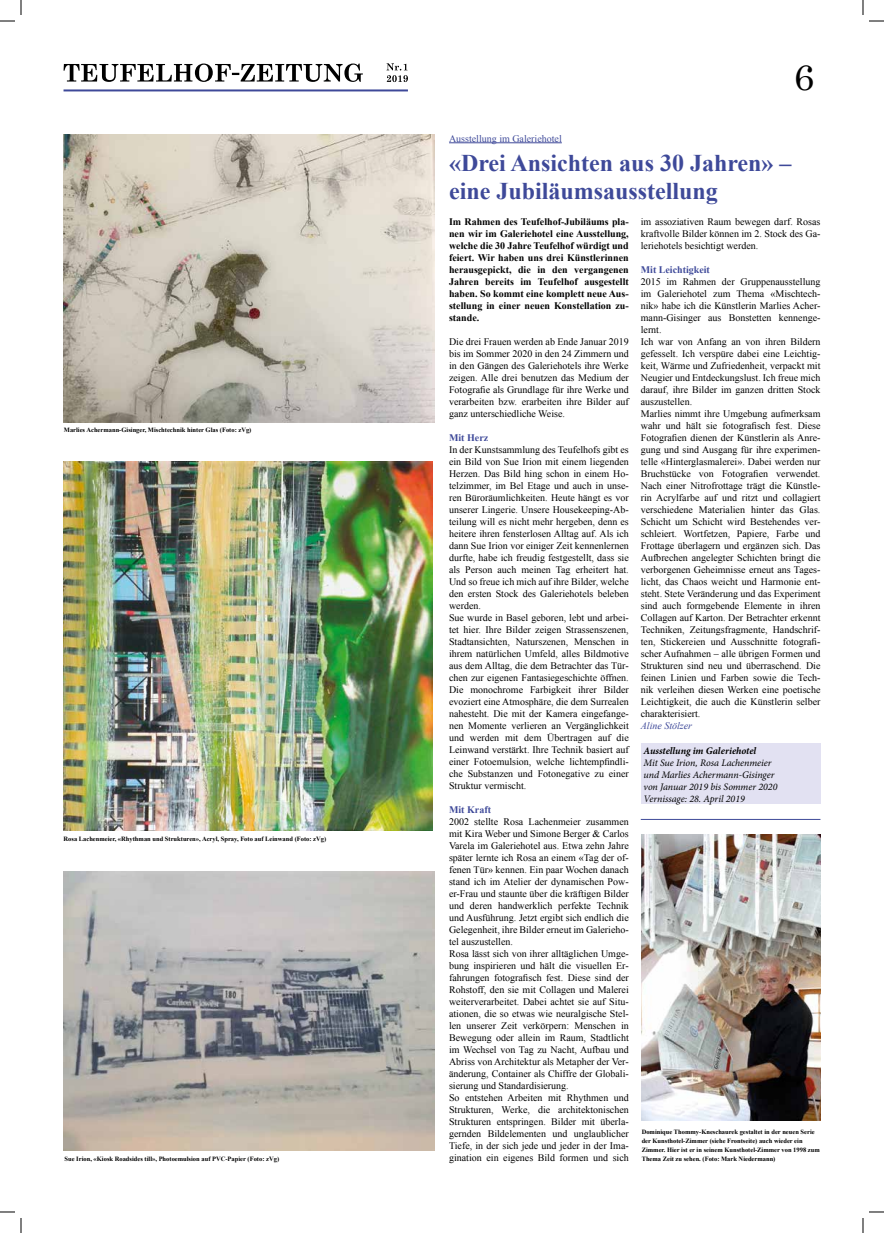
<style>
.page{position:relative;width:884px;height:1233px;background:#fff}
.page>*{position:absolute;margin:0;border:0;box-sizing:border-box;transform-origin:0 0}
.t1{font:36px "Century Schoolbook";color:#000}
.t2{font:700 24px/28.8px "Times New Roman";color:#3e4999}
.t3{font:10px/12px "Times New Roman";color:#000}
.t4{font:700 10px/12px "Times New Roman";color:#000;text-align:justify}
.t5{font:italic 10px/12px "Minion Pro";letter-spacing:-.005em;color:#000}
.t6{font:700 10px "Times New Roman";color:#3e4999}
.t7{font:10px "Times New Roman";color:#3e4999}
.t8{font:italic 700 10px "Minion Pro";letter-spacing:-.005em;color:#000}
.t9{font:italic 10px "Times New Roman";color:#3e4999}
.t10{font:700 6.5px/9px "Times New Roman";color:#000}
</style>
<div class="page">
<hr style="left:64px;top:89px;width:344px;height:2px;background:#3e4999">
<svg style="left:64px;top:64px;width:299px;height:18px"></svg>
<svg style="left:386px;top:63px;width:22px;height:19px"></svg>
<hr style="left:449px;top:142px;width:113px;height:1px;background:#3e4999">
<div style="left:641px;top:743px;width:179px;height:61px;background:#e2e1f2"></div>
<img style="left:64px;top:134px;width:371px;height:288px">
<img style="left:64px;top:461px;width:369px;height:370px">
<img style="left:63px;top:871px;width:372px;height:279px">
<img style="left:642px;top:834px;width:178px;height:286px">
<hr style="left:641px;top:819px;width:179px;height:1px;background:#3e4999">
<svg style="left:0;top:1211px;width:15px;height:1px"></svg>
<svg style="left:869px;top:1211px;width:15px;height:1px"></svg>
<svg style="left:0;top:0;width:22px;height:22px"></svg>
<svg style="left:20px;top:1218px;width:2px;height:15px"></svg>
<svg style="left:862px;top:0;width:22px;height:22px"></svg>
<svg style="left:862px;top:1218px;width:2px;height:15px"></svg>
<p class="t10" style="left:64px;top:425px;width:189px">Marlies Achermann-Gisinger, Mischtechnik hinter Glas (Foto: zVg)</p>
<p class="t10" style="left:64px;top:834px;width:264px">Rosa Lachenmeier, «Rhythman und Strukturen», Acryl, Spray, Foto auf Leinwand (Foto: zVg)</p>
<p class="t10" style="left:65px;top:1154px;width:216px">Sue Irion, «Kiosk Roadsides till», Photoemulsion auf PVC-Papier (Foto: zVg)</p>
<h1 class="t1" style="left:794px;top:47px;width:22px">6</h1>
<p class="t7" style="left:449px;top:131px;width:114px">Ausstellung im Galeriehotel</p>
<h2 class="t2" style="left:449px;top:147px;width:344px">«Drei Ansichten aus 30 Jahren» – eine Jubiläumsausstellung</h2>
<p class="t4" style="left:449px;top:215px;width:181px">Im Rahmen des Teufelhof-Jubiläums pla&shy;nen wir im Galeriehotel eine Ausstellung, welche die 30 Jahre Teufelhof würdigt und feiert. Wir haben uns drei Künstlerinnen herausgepickt, die in den vergangenen Jahren bereits im Teufelhof ausgestellt haben. So kommt eine komplett neue Aus&shy;stellung in einer neuen Konstellation zu&shy;stande.</p>
<p class="t3" style="left:449px;top:335px;width:181px;text-align:justify">Die drei Frauen werden ab Ende Januar 2019 bis im Sommer 2020 in den 24 Zimmern und in den Gängen des Galeriehotels ihre Werke zeigen. Alle drei benutzen das Medium der Fotografie als Grundlage für ihre Werke und verarbeiten bzw. erarbeiten ihre Bilder auf ganz unterschiedliche Weise.</p>
<p class="t6" style="left:449px;top:430px;width:41px">Mit Herz</p>
<p class="t3" style="left:449px;top:443px;width:181px">In der Kunstsammlung des Teufelhofs gibt es ein Bild von Sue Irion mit einem liegenden Herzen. Das Bild hing schon in einem Ho&shy;telzimmer, im Bel Etage und auch in unse&shy;ren Büroräumlichkeiten. Heute hängt es vor unserer Lingerie. Unsere Housekeeping-Ab&shy;teilung will es nicht mehr hergeben, denn es heitere ihren fensterlosen Alltag auf. Als ich dann Sue Irion vor einiger Zeit kennenlernen durfte, habe ich freudig festgestellt, dass sie als Person auch meinen Tag erheitert hat.<br>Und so freue ich mich auf ihre Bilder, welche den ersten Stock des Galeriehotels beleben werden.<br>Sue wurde in Basel geboren, lebt und arbei&shy;tet hier. Ihre Bilder zeigen Strassenszenen, Stadtansichten, Naturszenen, Menschen in ihrem natürlichen Umfeld, alles Bildmotive aus dem Alltag, die dem Betrachter das Tür&shy;chen zur eigenen Fantasiegeschichte öffnen.<br>Die monochrome Farbigkeit ihrer Bilder evoziert eine Atmosphäre, die dem Surrealen nahesteht. Die mit der Kamera eingefange&shy;nen Momente verlieren an Vergänglichkeit und werden mit dem Übertragen auf die Leinwand verstärkt. Ihre Technik basiert auf einer Fotoemulsion, welche lichtempfindli&shy;che Substanzen und Fotonegative zu einer Struktur vermischt.</p>
<p class="t6" style="left:449px;top:802px;width:43px">Mit Kraft</p>
<p class="t3" style="left:449px;top:815px;width:181px">2002 stellte Rosa Lachenmeier zusammen mit Kira Weber und Simone Berger &amp; Carlos Varela im Galeriehotel aus. Etwa zehn Jahre später lernte ich Rosa an einem «Tag der of&shy;fenen Tür» kennen. Ein paar Wochen danach stand ich im Atelier der dynamischen Pow&shy;er-Frau und staunte über die kräftigen Bilder und deren handwerklich perfekte Technik und Ausführung. Jetzt ergibt sich endlich die Gelegenheit, ihre Bilder erneut im Galerieho&shy;tel auszustellen.<br>Rosa lässt sich von ihrer alltäglichen Umge&shy;bung inspirieren und hält die visuellen Er&shy;fahrungen fotografisch fest. Diese sind der Rohstoff, den sie mit Collagen und Malerei weiterverarbeitet. Dabei achtet sie auf Situ&shy;ationen, die so etwas wie neuralgische Stel&shy;len unserer Zeit verkörpern: Menschen in Bewegung oder allein im Raum, Stadtlicht im Wechsel von Tag zu Nacht, Aufbau und Abriss von Architektur als Metapher der Ver&shy;änderung, Container als Chiffre der Globali&shy;sierung und Standardisierung.<br>So entstehen Arbeiten mit Rhythmen und Strukturen, Werke, die architektonischen Strukturen entspringen. Bilder mit überla&shy;gernden Bildelementen und unglaublicher Tiefe, in der sich jede und jeder in der Ima&shy;gination ein eigenes Bild formen und sich</p>
<p class="t3" style="left:641px;top:215px;width:181px;text-align:justify">im assoziativen Raum bewegen darf. Rosas kraftvolle Bilder können im 2. Stock des Ga&shy;leriehotels besichtigt werden.</p>
<p class="t6" style="left:641px;top:262px;width:71px">Mit Leichtigkeit</p>
<p class="t3" style="left:641px;top:275px;width:181px">2015 im Rahmen der Gruppenausstellung im Galeriehotel zum Thema «Mischtech&shy;nik» habe ich die Künstlerin Marlies Acher&shy;mann-Gisinger aus Bonstetten kennenge&shy;lernt.<br>Ich war von Anfang an von ihren Bildern gefesselt. Ich verspüre dabei eine Leichtig&shy;keit, Wärme und Zufriedenheit, verpackt mit Neugier und Entdeckungslust. Ich freue mich darauf, ihre Bilder im ganzen dritten Stock auszustellen.<br>Marlies nimmt ihre Umgebung aufmerksam wahr und hält sie fotografisch fest. Diese Fotografien dienen der Künstlerin als Anre&shy;gung und sind Ausgang für ihre experimen&shy;telle «Hinterglasmalerei». Dabei werden nur Bruchstücke von Fotografien verwendet.<br>Nach einer Nitrofrottage trägt die Künstle&shy;rin Acrylfarbe auf und ritzt und collagiert verschiedene Materialien hinter das Glas.<br>Schicht um Schicht wird Bestehendes ver&shy;schleiert. Wortfetzen, Papiere, Farbe und Frottage überlagern und ergänzen sich. Das Aufbrechen angelegter Schichten bringt die verborgenen Geheimnisse erneut ans Tages&shy;licht, das Chaos weicht und Harmonie ent&shy;steht. Stete Veränderung und das Experiment sind auch formgebende Elemente in ihren Collagen auf Karton. Der Betrachter erkennt Techniken, Zeitungsfragmente, Handschrif&shy;ten, Stickereien und Ausschnitte fotografi&shy;scher Aufnahmen – alle übrigen Formen und Strukturen sind neu und überraschend. Die feinen Linien und Farben sowie die Tech&shy;nik verleihen diesen Werken eine poetische Leichtigkeit, die auch die Künstlerin selber charakterisiert.</p>
<p class="t9" style="left:641px;top:719px;width:53px">Aline Stölzer</p>
<p class="t8" style="left:644px;top:743px;width:114px">Ausstellung im Galeriehotel</p>
<p class="t5" style="left:644px;top:756px;width:135px">Mit Sue Irion, Rosa Lachenmeier und Marlies Achermann-Gisinger von Januar 2019 bis Sommer 2020<br>Vernissage: 28. April 2019</p>
<p class="t10" style="left:642px;top:1127px;width:180px">Dominique Thommy-Kneschaurek gestaltet in der neuen Serie der Kunsthotel-Zimmer (siehe Frontseite) auch wieder ein Zimmer. Hier ist er in seinem Kunsthotel-Zimmer von 1998 zum Thema Zeit zu sehen. (Foto: Mark Niedermann)</p>
</div>
